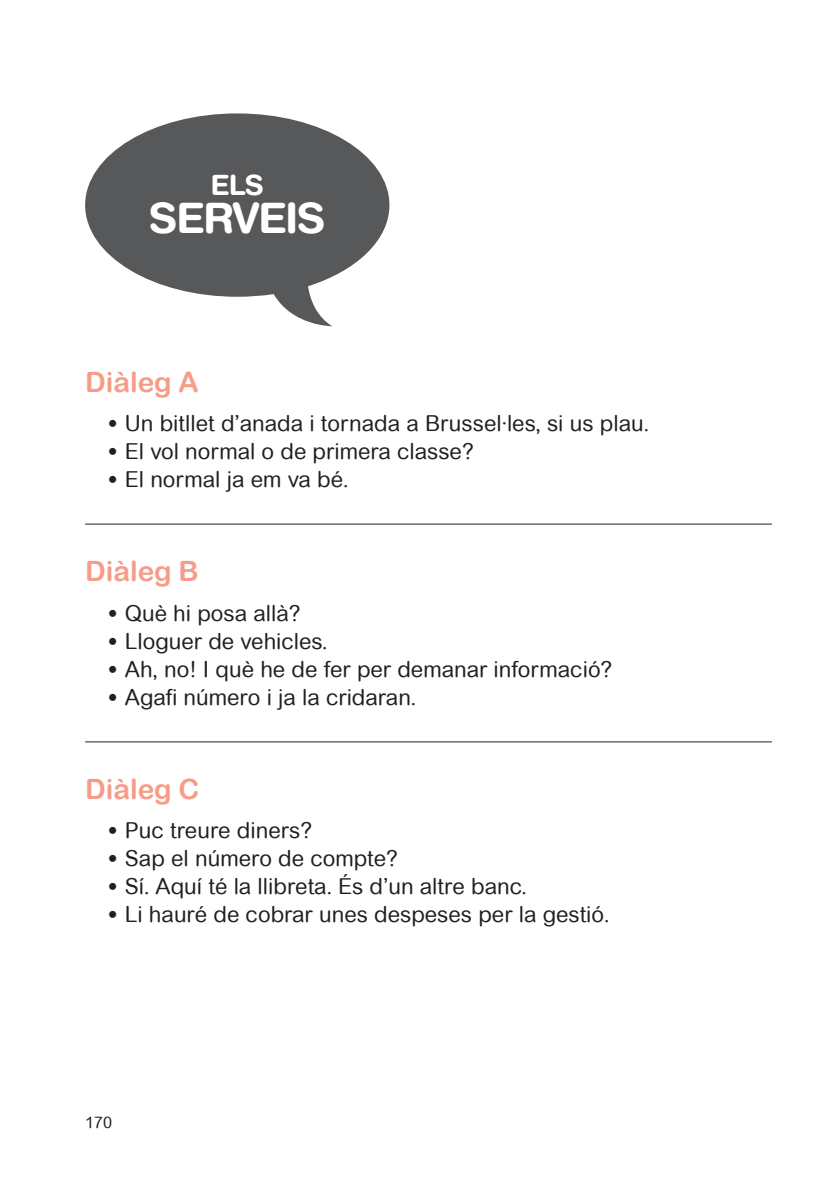
<style>
.page{position:relative;width:840px;height:1191px;background:#fff}
.page>*{position:absolute;margin:0;border:0;box-sizing:border-box;transform-origin:0 0}
.BOCATA_CATALA{font:700 42px "Helvetica Rounded";letter-spacing:-.04em;color:#fff}
.DIALEG_CATALA{font:28px "Arial Rounded MT Bold";color:#f69c88}
.DIALEG_-_01_CATALA{font:28px "Arial Rounded MT Bold";color:#f69c88}
.BOCATA_CATALA-2{font:700 28px "Helvetica Rounded";color:#fff}
.t1{font:22px "Arial Rounded MT";color:#231f20}
.t2{font:16px "Arial Rounded MT";color:#231f20}
.s1{font-size:28px}
</style>
<div class="page">
<hr style="left:85px;top:523px;width:686px;height:1px;background:#231f20">
<hr style="left:85px;top:741px;width:686px;height:1px;background:#231f20">
<svg style="left:85px;top:113px;width:304px;height:213px;fill:#57585a"></svg>
<p class="BOCATA_CATALA-2" style="left:210px;top:168px;width:55px">ELS</p>
<p class="BOCATA_CATALA" style="left:149px;top:192px;width:178px">SERVEIS</p>
<p class="DIALEG_-_01_CATALA" style="left:85px;top:365px;width:115px">Diàleg A</p>
<p class="t1" style="left:108px;top:410px;width:542px"><span class="s1">•</span> Un bitllet d’anada i tornada a Brussel·les, si us plau.</p>
<p class="t1" style="left:108px;top:438px;width:367px"><span class="s1">•</span> El vol normal o de primera classe?</p>
<p class="t1" style="left:108px;top:466px;width:242px"><span class="s1">•</span> El normal ja em va bé.</p>
<p class="DIALEG_CATALA" style="left:85px;top:555px;width:115px">Diàleg B</p>
<p class="t1" style="left:108px;top:600px;width:194px"><span class="s1">•</span> Què hi posa allà?</p>
<p class="t1" style="left:108px;top:628px;width:221px"><span class="s1">•</span> Lloguer de vehicles.</p>
<p class="t1" style="left:108px;top:656px;width:505px"><span class="s1">•</span> Ah, no! I què he de fer per demanar informació?</p>
<p class="t1" style="left:108px;top:684px;width:310px"><span class="s1">•</span> Agafi número i ja la cridaran.</p>
<p class="DIALEG_CATALA" style="left:85px;top:772px;width:116px">Diàleg C</p>
<p class="t1" style="left:108px;top:818px;width:206px"><span class="s1">•</span> Puc treure diners?</p>
<p class="t1" style="left:108px;top:846px;width:291px"><span class="s1">•</span> Sap el número de compte?</p>
<p class="t1" style="left:108px;top:874px;width:420px"><span class="s1">•</span> Sí. Aquí té la llibreta. És d’un altre banc.</p>
<p class="t1" style="left:108px;top:902px;width:503px"><span class="s1">•</span> Li hauré de cobrar unes despeses per la gestió.</p>
<p class="t2" style="left:85px;top:1113px;width:29px">170</p>
</div>
